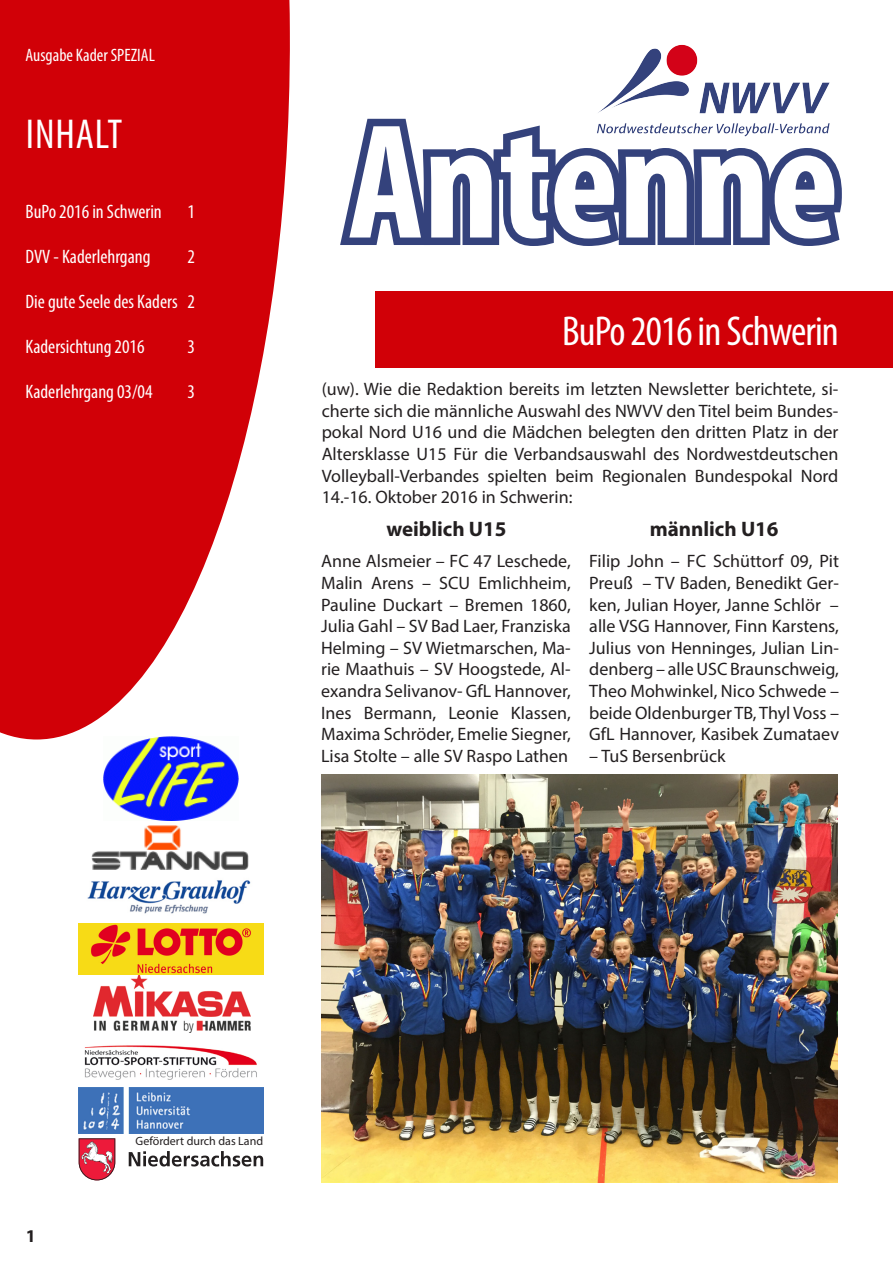
<style>
.page{position:relative;width:893px;height:1263px;background:#fff}
.page>*{position:absolute;margin:0;border:0;box-sizing:border-box;transform-origin:0 0}
.t1{font:700 condensed 165px "Myriad Pro";color:#fff}
.t2{font:condensed 42px "Myriad Pro";letter-spacing:-.02em;color:#fff}
.t3{font:700 21px "Myriad Pro";color:#231f20}
.t4{font:condensed 19.5px "Myriad Pro";color:#fff}
.t5{font:18px/21.6px "Myriad Pro";color:#231f20;text-align:justify}
.t6{font:condensed 18px "Myriad Pro";color:#fff}
.t7{font:700 18px "Myriad Pro";color:#231f20}
.t8{font:12px "Myriad Pro";color:#231f20}
</style>
<div class="page">
<svg style="left:0;top:0;width:290px;height:740px;fill:#d10007"></svg>
<img style="left:600px;top:44px;width:230px;height:67px">
<svg style="left:340px;top:111px;width:502px;height:135px"></svg>
<div style="left:376px;top:291px;width:517px;height:77px;background:#d10007"></div>
<img style="left:79px;top:1045px;width:184px;height:88px">
<img style="left:79px;top:880px;width:184px;height:94px">
<img style="left:103px;top:736px;width:136px;height:85px">
<img style="left:92px;top:826px;width:157px;height:43px">
<img style="left:93px;top:975px;width:157px;height:57px">
<svg style="left:129px;top:1151px;width:134px;height:15px"></svg>
<svg style="left:79px;top:1138px;width:36px;height:42px"></svg>
<img style="left:321px;top:774px;width:516px;height:408px">
<p class="t6" style="left:26px;top:45px;width:131px">Ausgabe Kader SPEZIAL</p>
<p class="t2" style="left:26px;top:109px;width:98px">INHALT</p>
<p class="t4" style="left:26px;top:200px;width:138px">BuPo 2016 in Schwerin</p>
<p class="t4" style="left:188px;top:200px;width:9px">1</p>
<p class="t4" style="left:26px;top:245px;width:127px">DVV - Kaderlehrgang</p>
<p class="t4" style="left:188px;top:245px;width:9px">2</p>
<p class="t4" style="left:26px;top:290px;width:171px">Die gute Seele des Kaders 2</p>
<p class="t4" style="left:26px;top:335px;width:121px">Kadersichtung 2016</p>
<p class="t4" style="left:188px;top:335px;width:9px">3</p>
<p class="t4" style="left:26px;top:380px;width:129px">Kaderlehrgang 03/04</p>
<p class="t4" style="left:188px;top:380px;width:9px">3</p>
<p class="t1" style="left:348px;top:79px;width:492px">Antenne</p>
<p class="t2" style="left:562px;top:305px;width:278px">BuPo 2016 in Schwerin</p>
<p class="t5" style="left:322px;top:378px;width:518px">(uw). Wie die Redaktion bereits im letzten Newsletter berichtete, si&shy;cherte sich die männliche Auswahl des NWVV den Titel beim Bundes&shy;pokal Nord U16 und die Mädchen belegten den dritten Platz in der Altersklasse U15 Für die Verbandsauswahl des Nordwestdeutschen Volleyball-Verbandes spielten beim Regionalen Bundespokal Nord 14.-16. Oktober 2016 in Schwerin:</p>
<p class="t3" style="left:386px;top:515px;width:122px">weiblich U15</p>
<p class="t3" style="left:650px;top:515px;width:130px">männlich U16</p>
<p class="t5" style="left:321px;top:550px;width:251px">Anne Alsmeier – FC 47 Leschede, Malin Arens – SCU Emlichheim, Pauline Duckart – Bremen 1860, Julia Gahl – SV Bad Laer, Franziska Helming – SV Wietmarschen, Ma&shy;rie Maathuis – SV Hoogstede, Al&shy;exandra Selivanov- GfL Hannover, Ines Bermann, Leonie Klassen, Maxima Schröder, Emelie Siegner, Lisa Stolte – alle SV Raspo Lathen</p>
<p class="t5" style="left:589px;top:550px;width:251px">Filip John – FC Schüttorf 09, Pit Preuß – TV Baden, Benedikt Ger&shy;ken, Julian Hoyer, Janne Schlör – alle VSG Hannover, Finn Karstens, Julius von Henninges, Julian Lin&shy;denberg – alle USC Braunschweig, Theo Mohwinkel, Nico Schwede – beide Oldenburger TB, Thyl Voss – GfL Hannover, Kasibek Zumataev</p>
<p class="t5" style="left:589px;top:745px;width:138px">– TuS Bersenbrück</p>
<p class="t7" style="left:26px;top:1224px;width:11px">1</p>
<p class="t8" style="left:136px;top:1133px;width:129px">Gefördert durch das Land</p>
</div>
